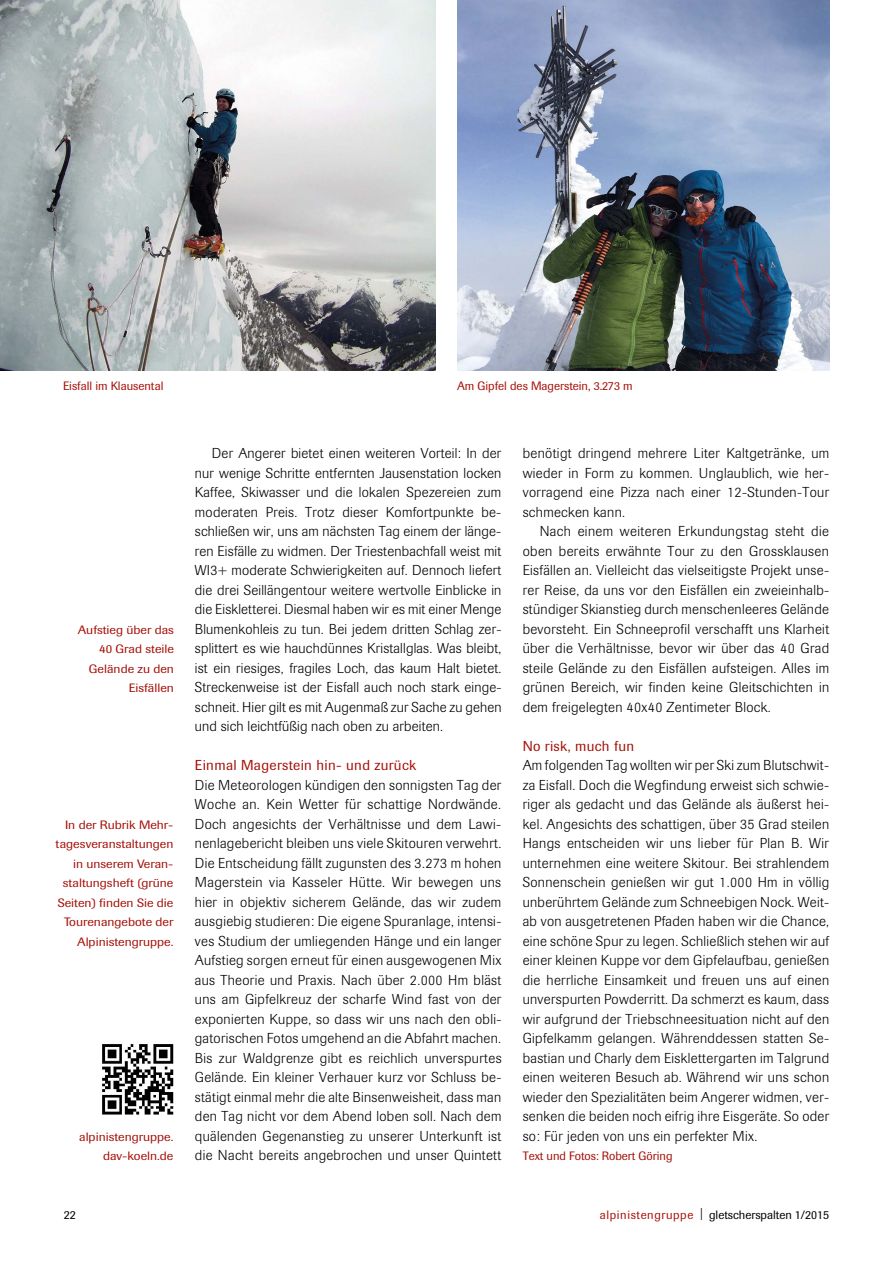
<style>
.page{position:relative;width:893px;height:1263px;background:#fff}
.page>*{position:absolute;margin:0;border:0;box-sizing:border-box;transform-origin:0 0}
.t1{font:300 14.25px/19.5px "Imago";letter-spacing:.025em;color:#000;text-align:justify}
.t2{font:14.25px "Imago";letter-spacing:.025em;color:#a51008}
.t3{font:12px/19.5px "Imago";color:#a51008;text-align:right;scale:1.08 1}
.t4{font:12px "Imago";color:#a51008}
.t5{font:12px "Imago";color:#000}
.s1{color:#a51008}
</style>
<div class="page">
<img style="left:0;top:0;width:436px;height:370px">
<img style="left:457px;top:0;width:372px;height:370px">
<img style="left:102px;top:1044px;width:72px;height:71px">
<p class="t4" style="left:63px;top:379px;width:102px">Eisfall im Klausental</p>
<p class="t4" style="left:457px;top:379px;width:177px">Am Gipfel des Magerstein, 3.273 m</p>
<p class="t3" style="left:78px;top:620px;width:90px">Aufstieg über das<br>40 Grad steile<br>Gelände zu den<br>Eisfällen</p>
<p class="t3" style="left:56px;top:815px;width:111px">In der Rubrik Mehr&shy;tagesveranstaltungen in unserem Veran&shy;staltungsheft (grüne<br>Seiten) finden Sie die<br>Tourenangebote der<br>Alpinistengruppe.</p>
<p class="t3" style="left:79px;top:1127px;width:89px">alpinistengruppe. dav-koeln.de</p>
<p class="t1" style="left:195px;top:444px;width:308px;text-indent:17px">Der Angerer bietet einen weiteren Vorteil: In der nur wenige Schritte entfernten Jausenstation locken Kaffee, Skiwasser und die lokalen Spezereien zum moderaten Preis. Trotz dieser Komfortpunkte be&shy;schließen wir, uns am nächsten Tag einem der länge&shy;ren Eisfälle zu widmen. Der Triestenbachfall weist mit WI3+ moderate Schwierigkeiten auf. Dennoch liefert die drei Seillängentour weitere wertvolle Einblicke in die Eiskletterei. Diesmal haben wir es mit einer Menge Blumenkohleis zu tun. Bei jedem dritten Schlag zer&shy;splittert es wie hauchdünnes Kristallglas. Was bleibt, ist ein riesiges, fragiles Loch, das kaum Halt bietet.<br>Streckenweise ist der Eisfall auch noch stark einge&shy;schneit. Hier gilt es mit Augenmaß zur Sache zu gehen und sich leichtfüßig nach oben zu arbeiten.</p>
<p class="t2" style="left:195px;top:757px;width:223px">Einmal Magerstein hin- und zurück</p>
<p class="t1" style="left:195px;top:775px;width:308px">Die Meteorologen kündigen den sonnigsten Tag der Woche an. Kein Wetter für schattige Nordwände.<br>Doch angesichts der Verhältnisse und dem Lawi&shy;nenlagebericht bleiben uns viele Skitouren verwehrt.<br>Die Entscheidung fällt zugunsten des 3.273 m hohen Magerstein via Kasseler Hütte. Wir bewegen uns hier in objektiv sicherem Gelände, das wir zudem ausgiebig studieren: Die eigene Spuranlage, intensi&shy;ves Studium der umliegenden Hänge und ein langer Aufstieg sorgen erneut für einen ausgewogenen Mix aus Theorie und Praxis. Nach über 2.000 Hm bläst uns am Gipfelkreuz der scharfe Wind fast von der exponierten Kuppe, so dass wir uns nach den obli&shy;gatorischen Fotos umgehend an die Abfahrt machen.<br>Bis zur Waldgrenze gibt es reichlich unverspurtes Gelände. Ein kleiner Verhauer kurz vor Schluss be&shy;stätigt einmal mehr die alte Binsenweisheit, dass man den Tag nicht vor dem Abend loben soll. Nach dem quälenden Gegenanstieg zu unserer Unterkunft ist die Nacht bereits angebrochen und unser Quintett</p>
<p class="t1" style="left:523px;top:444px;width:308px">benötigt dringend mehrere Liter Kaltgetränke, um wieder in Form zu kommen. Unglaublich, wie her&shy;vorragend eine Pizza nach einer 12-Stunden-Tour schmecken kann.</p>
<p class="t1" style="left:523px;top:522px;width:308px;text-indent:17px">Nach einem weiteren Erkundungstag steht die oben bereits erwähnte Tour zu den Grossklausen Eisfällen an. Vielleicht das vielseitigste Projekt unse&shy;rer Reise, da uns vor den Eisfällen ein zweieinhalb&shy;stündiger Skianstieg durch menschenleeres Gelände bevorsteht. Ein Schneeprofil verschafft uns Klarheit über die Verhältnisse, bevor wir über das 40 Grad steile Gelände zu den Eisfällen aufsteigen. Alles im grünen Bereich, wir finden keine Gleitschichten in dem freigelegten 40x40 Zentimeter Block.</p>
<p class="t2" style="left:523px;top:737px;width:113px">No risk, much fun</p>
<p class="t1" style="left:523px;top:756px;width:308px">Am folgenden Tag wollten wir per Ski zum Blutschwit&shy;za Eisfall. Doch die Wegfindung erweist sich schwie&shy;riger als gedacht und das Gelände als äußerst hei&shy;kel. Angesichts des schattigen, über 35 Grad steilen Hangs entscheiden wir uns lieber für Plan B. Wir unternehmen eine weitere Skitour. Bei strahlendem Sonnenschein genießen wir gut 1.000 Hm in völlig unberührtem Gelände zum Schneebigen Nock. Weit&shy;ab von ausgetretenen Pfaden haben wir die Chance, eine schöne Spur zu legen. Schließlich stehen wir auf einer kleinen Kuppe vor dem Gipfelaufbau, genießen die herrliche Einsamkeit und freuen uns auf einen unverspurten Powderritt. Da schmerzt es kaum, dass wir aufgrund der Triebschneesituation nicht auf den Gipfelkamm gelangen. Währenddessen statten Se&shy;bastian und Charly dem Eisklettergarten im Talgrund einen weiteren Besuch ab. Während wir uns schon wieder den Spezialitäten beim Angerer widmen, ver&shy;senken die beiden noch eifrig ihre Eisgeräte. So oder so: Für jeden von uns ein perfekter Mix.</p>
<p class="t4" style="left:523px;top:1149px;width:151px">Text und Fotos: Robert Göring</p>
<p class="t5" style="left:64px;top:1208px;width:13px">22</p>
<p class="t5" style="left:600px;top:1208px;width:231px"><span class="s1">alpinistengruppe</span> | gletscherspalten 1/2015</p>
</div>
